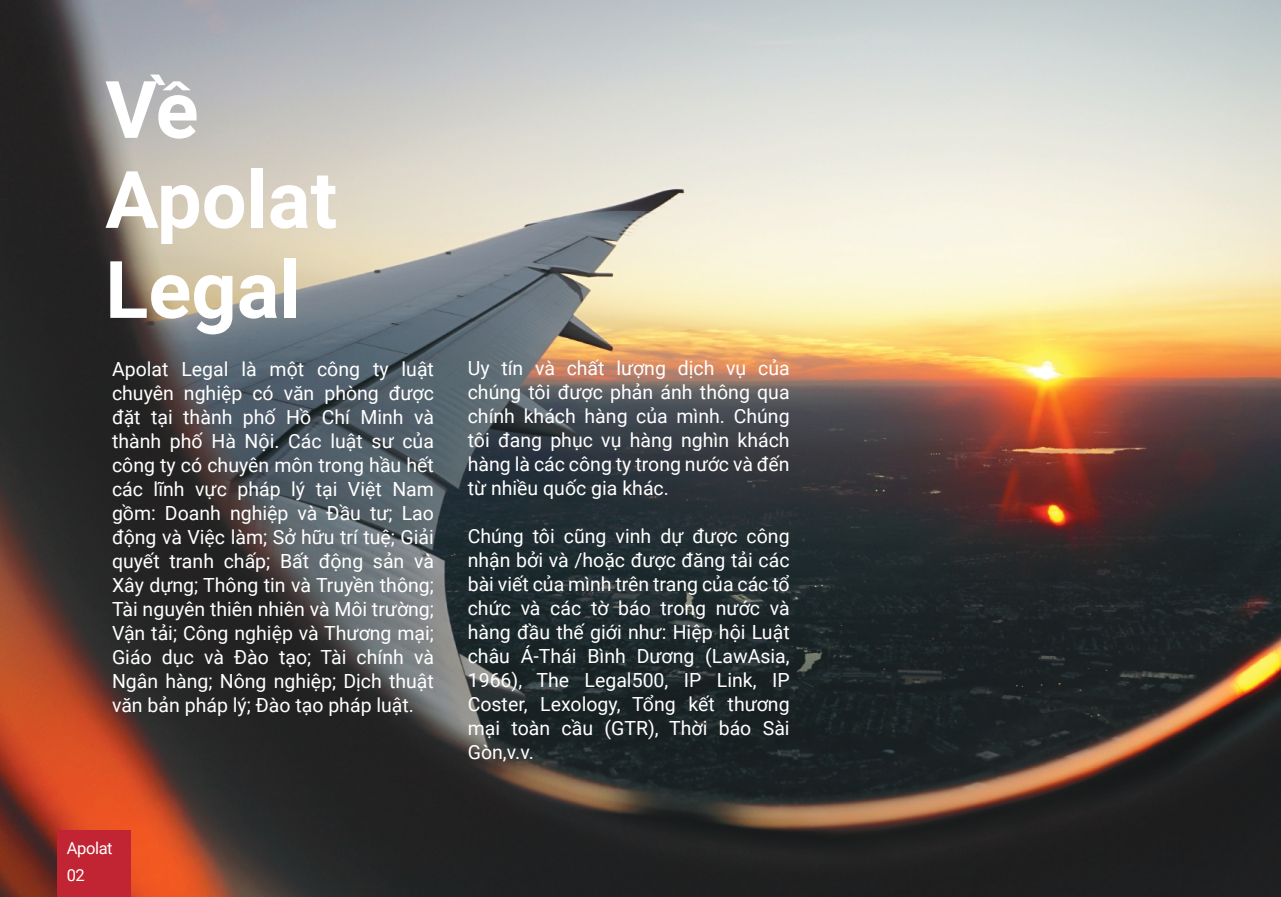
<style>
.page{position:relative;width:1281px;height:897px;background:#fff}
.page>*{position:absolute;margin:0;border:0;box-sizing:border-box;transform-origin:0 0}
.t1{font:700 79.5px/90px "Roboto";color:#fff}
.t2{font:19.5px/24px "Roboto";color:#fff;text-align:justify}
.t3{font:16.5px/27px "Roboto";letter-spacing:-.02em;color:#fff}
</style>
<div class="page">
<img style="left:0;top:0;width:1280px;height:897px">
<div style="left:57px;top:830px;width:73px;height:67px;background:#c12433"></div>
<h1 class="t1" style="left:105px;top:62px;width:233px">Về<br>Apolat<br>Legal</h1>
<p class="t2" style="left:112px;top:356px;width:323px">Apolat Legal là một công ty luật chuyên nghiệp có văn phòng được đặt tại thành phố Hồ Chí Minh và thành phố Hà Nội. Các luật sư của công ty có chuyên môn trong hầu hết các lĩnh vực pháp lý tại Việt Nam gồm: Doanh nghiệp và Đầu tư; Lao động và Việc làm; Sở hữu trí tuệ; Giải quyết tranh chấp; Bất động sản và Xây dựng; Thông tin và Truyền thông; Tài nguyên thiên nhiên và Môi trường; Vận tải; Công nghiệp và Thương mại; Giáo dục và Đào tạo; Tài chính và Ngân hàng; Nông nghiệp; Dịch thuật văn bản pháp lý; Đào tạo pháp luật.</p>
<p class="t2" style="left:467px;top:355px;width:323px">Uy tín và chất lượng dịch vụ của chúng tôi được phản ánh thông qua chính khách hàng của mình. Chúng tôi đang phục vụ hàng nghìn khách hàng là các công ty trong nước và đến từ nhiều quốc gia khác.</p>
<p class="t2" style="left:467px;top:523px;width:323px">Chúng tôi cũng vinh dự được công nhận bởi và /hoặc được đăng tải các bài viết của mình trên trang của các tổ chức và các tờ báo trong nước và hàng đầu thế giới như: Hiệp hội Luật châu Á-Thái Bình Dương (LawAsia, 1966), The Legal500, IP Link, IP Coster, Lexology, Tổng kết thương mại toàn cầu (GTR), Thời báo Sài Gòn,v.v.</p>
<p class="t3" style="left:67px;top:834px;width:47px">Apolat<br>02</p>
</div>
